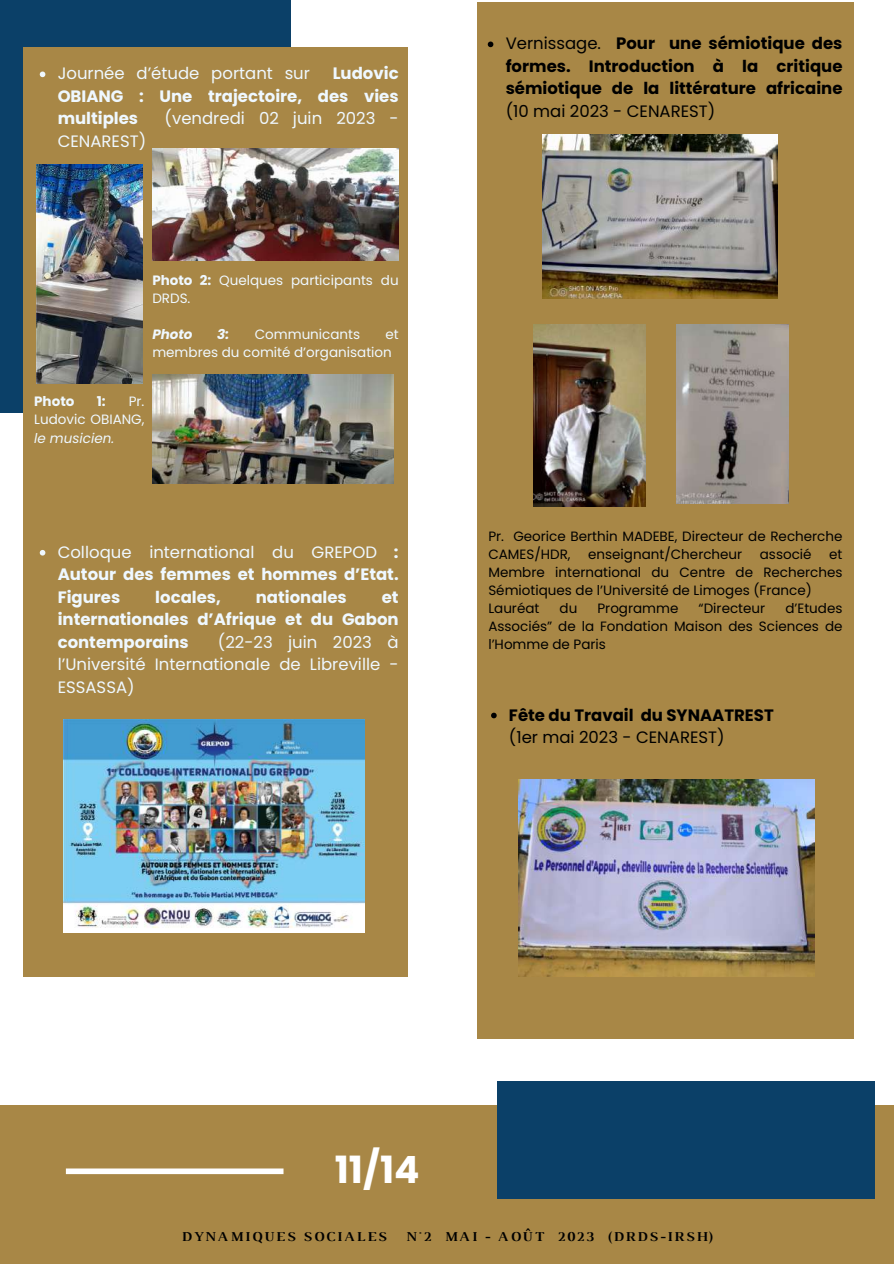
<style>
.page{position:relative;width:894px;height:1264px;background:#fff}
.page>*{position:absolute;margin:0;border:0;box-sizing:border-box;transform-origin:0 0}
.t1{font:700 37.5px "Poppins";color:#fff}
.t2{font:700 16.5px/22.5px "Poppins";color:#eff8ff;text-align:justify}
.t3{font:700 16.5px/22.5px "Poppins";color:#000;text-align:justify}
.t4{font:16.5px/22.5px "Poppins";color:#eff8ff;text-align:justify}
.t5{font:16.5px "Poppins";color:#000}
.t6{font:700 13.95px "Luthier";letter-spacing:.14em;color:#000}
.t7{font:13.5px/18px "Poppins";color:#000}
.t8{font:13.5px/18px "Poppins";color:#eff8ff}
.t9{font:italic 13.5px "Poppins";color:#eff8ff}
.t10{font:700 13.5px "Poppins";color:#eff8ff}
.t11{font:italic 700 13.5px "Poppins";color:#eff8ff}
.s1{font-weight:700}
.s2{font-weight:400}
</style>
<div class="page">
<div style="left:477px;top:2px;width:376px;height:1036px;background:#a88746"></div>
<div style="left:0;top:0;width:290px;height:413px;background:#0b4068"></div>
<div style="left:0;top:1104px;width:893px;height:159px;background:#a88746"></div>
<div style="left:497px;top:1080px;width:376px;height:118px;background:#0b4068"></div>
<div style="left:66px;top:1168px;width:217px;height:6px;background:#fff"></div>
<div style="left:23px;top:48px;width:384px;height:928px;background:#a88746"></div>
<img style="left:36px;top:164px;width:106px;height:219px">
<img style="left:152px;top:149px;width:247px;height:111px">
<img style="left:152px;top:374px;width:241px;height:109px">
<img style="left:676px;top:324px;width:112px;height:179px">
<img style="left:533px;top:324px;width:112px;height:183px">
<img style="left:64px;top:719px;width:300px;height:213px">
<img style="left:542px;top:135px;width:235px;height:163px">
<img style="left:518px;top:779px;width:296px;height:197px">
<svg style="left:40px;top:72px;width:5px;height:5px"></svg>
<svg style="left:40px;top:550px;width:5px;height:5px"></svg>
<svg style="left:487px;top:42px;width:6px;height:5px"></svg>
<svg style="left:491px;top:712px;width:5px;height:6px"></svg>
<p class="t2" style="left:58px;top:62px;width:342px;text-indent:275px">Ludovic OBIANG : Une trajectoire, des vies multiples</p>
<p class="t4" style="left:58px;top:62px;width:254px">Journée d’étude portant sur</p>
<p class="t4" style="left:164px;top:107px;width:235px">(vendredi 02 juin 2023 -</p>
<p class="t4" style="left:58px;top:130px;width:90px">CENAREST)</p>
<p class="t8" style="left:152px;top:271px;width:248px"><span class="s1">Photo 2:</span> Quelques participants du<br>DRDS.</p>
<p class="t11" style="left:152px;top:324px;width:42px">Photo</p>
<p class="t11" style="left:217px;top:324px;width:14px">3:</p>
<p class="t8" style="left:255px;top:325px;width:107px">Communicants</p>
<p class="t8" style="left:152px;top:325px;width:248px;text-indent:233px">et membres du comité d’organisation</p>
<p class="t10" style="left:34px;top:392px;width:42px">Photo</p>
<p class="t10" style="left:97px;top:392px;width:10px">1:</p>
<p class="t8" style="left:34px;top:393px;width:112px;text-align:right">Pr.<br>Ludovic OBIANG,</p>
<p class="t9" style="left:34px;top:428px;width:81px">le musicien.</p>
<p class="t2" style="left:58px;top:541px;width:342px"><span class="s2">Colloque international du GREPOD</span> :<br>Autour des femmes et hommes d’Etat.<br>Figures</p>
<p class="t2" style="left:155px;top:586px;width:67px">locales,</p>
<p class="t2" style="left:256px;top:586px;width:92px">nationales</p>
<p class="t2" style="left:58px;top:586px;width:342px;text-indent:324px">et internationales d’Afrique et du Gabon contemporains</p>
<p class="t4" style="left:58px;top:631px;width:342px;text-indent:160px">(22-23 juin 2023 à l’Université Internationale de Libreville - ESSASSA)</p>
<p class="t3" style="left:505px;top:32px;width:338px"><span class="s2">Vernissage.</span> Pour une sémiotique des formes. Introduction à la critique sémiotique de la littérature africaine</p>
<p class="t5" style="left:505px;top:100px;width:211px">(10 mai 2023 - CENAREST)</p>
<p class="t7" style="left:488px;top:527px;width:355px">Pr. Georice Berthin MADEBE, Directeur de Recherche<br>CAMES/HDR,</p>
<p class="t7" style="left:588px;top:545px;width:155px">enseignant/Chercheur</p>
<p class="t7" style="left:759px;top:545px;width:53px">associé</p>
<p class="t7" style="left:488px;top:545px;width:355px;text-indent:341px">et<br>Membre international du Centre de Recherches<br>Sémiotiques de l’Université de Limoges (France)<br>Lauréat</p>
<p class="t7" style="left:559px;top:599px;width:19px">du</p>
<p class="t7" style="left:597px;top:599px;width:82px">Programme</p>
<p class="t7" style="left:698px;top:599px;width:68px">“Directeur</p>
<p class="t7" style="left:488px;top:599px;width:355px;text-align:justify;text-indent:297px">d’Etudes Associés” de la Fondation Maison des Sciences de l’Homme de Paris</p>
<p class="t3" style="left:509px;top:703px;width:266px">Fête du Travail du SYNAATREST</p>
<p class="t5" style="left:509px;top:725px;width:217px">(1er mai 2023 - CENAREST)</p>
<h1 class="t1" style="left:335px;top:1143px;width:86px">11/14</h1>
<p class="t6" style="left:182px;top:1231px;width:206px">DYNAMIQUES SOCIALES</p>
<p class="t6" style="left:405px;top:1231px;width:309px">N°2 MAI - AOÛT 2023 (DRDS-IRSH)</p>
</div>
